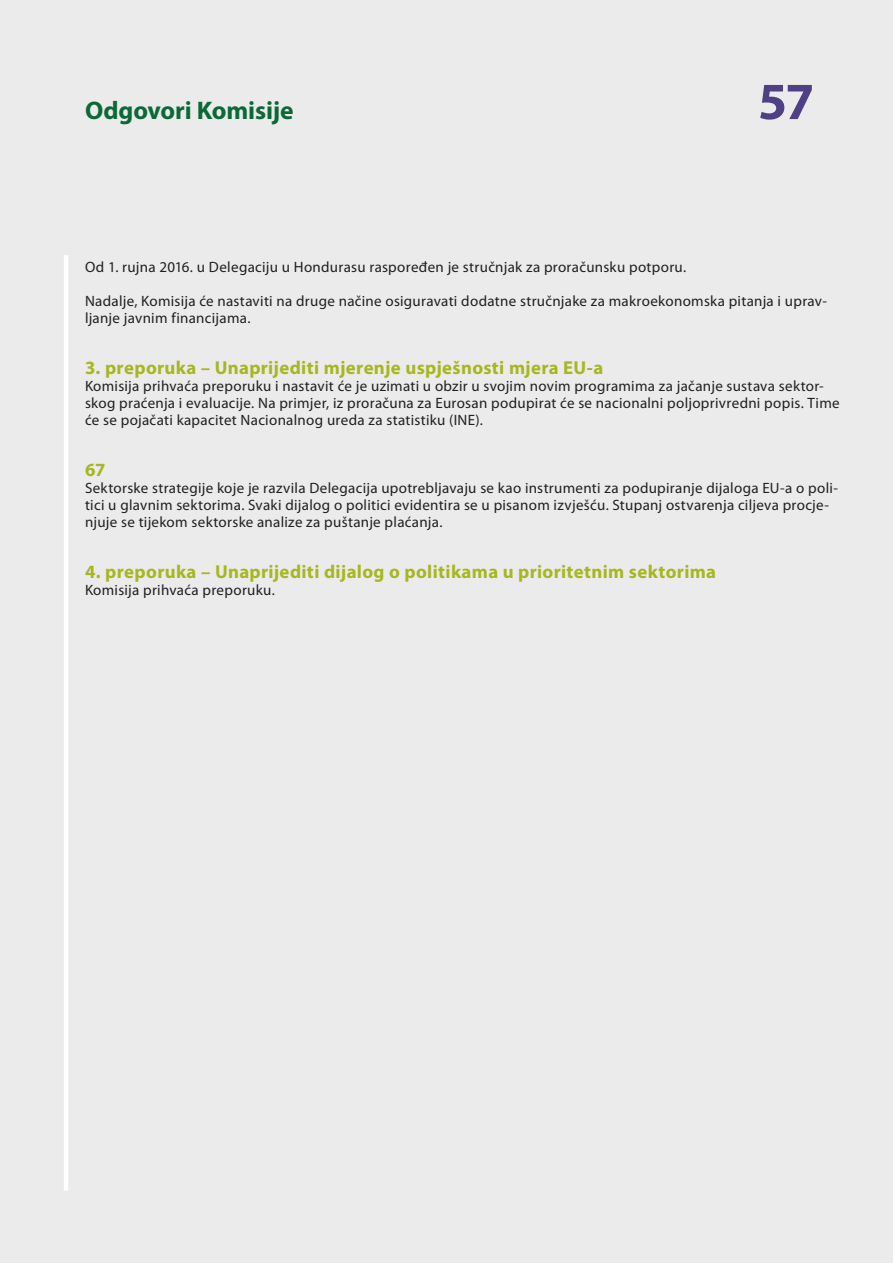
<style>
.page{position:relative;width:893px;height:1263px;background:#ebebeb}
.page>*{position:absolute;margin:0;border:0;box-sizing:border-box;transform-origin:0 0}
.t1{font:700 52.5px "Myriad Pro";color:#4f4085}
.t2{font:700 25.5px "Myriad Pro";letter-spacing:-.005em;color:#0b6938}
.K_03_-_REP_CHIFFRE{font:700 18.75px "Myriad Pro";letter-spacing:.02em;color:#a7b621}
.K_04_-_REP_TEXTE_COU{font:15px/17px "Myriad Pro";letter-spacing:.02em;color:#231f20}
</style>
<div class="page">
<hr style="left:64px;top:255px;width:4px;height:936px;background:#fff">
<h2 class="t2" style="left:85px;top:94px;width:210px">Odgovori Komisije</h2>
<h1 class="t1" style="left:758px;top:67px;width:58px">57</h1>
<p class="K_04_-_REP_TEXTE_COU" style="left:85px;top:259px;width:603px">Od 1. rujna 2016. u Delegaciju u Hondurasu raspoređen je stručnjak za proračunsku potporu.</p>
<p class="K_04_-_REP_TEXTE_COU" style="left:85px;top:293px;width:743px">Nadalje, Komisija će nastaviti na druge načine osiguravati dodatne stručnjake za makroekonomska pitanja i uprav&shy;ljanje javnim financijama.</p>
<p class="K_03_-_REP_CHIFFRE" style="left:85px;top:356px;width:520px">3. preporuka – Unaprijediti mjerenje uspješnosti mjera EU-a</p>
<p class="K_04_-_REP_TEXTE_COU" style="left:85px;top:378px;width:756px">Komisija prihvaća preporuku i nastavit će je uzimati u obzir u svojim novim programima za jačanje sustava sektor&shy;skog praćenja i evaluacije. Na primjer, iz proračuna za Eurosan podupirat će se nacionalni poljoprivredni popis. Time će se pojačati kapacitet Nacionalnog ureda za statistiku (INE).</p>
<p class="K_03_-_REP_CHIFFRE" style="left:85px;top:458px;width:22px">67</p>
<p class="K_04_-_REP_TEXTE_COU" style="left:85px;top:480px;width:755px">Sektorske strategije koje je razvila Delegacija upotrebljavaju se kao instrumenti za podupiranje dijaloga EU-a o poli&shy;tici u glavnim sektorima. Svaki dijalog o politici evidentira se u pisanom izvješću. Stupanj ostvarenja ciljeva procje&shy;njuje se tijekom sektorske analize za puštanje plaćanja.</p>
<p class="K_03_-_REP_CHIFFRE" style="left:85px;top:560px;width:633px">4. preporuka – Unaprijediti dijalog o politikama u prioritetnim sektorima</p>
<p class="K_04_-_REP_TEXTE_COU" style="left:85px;top:582px;width:191px">Komisija prihvaća preporuku.</p>
</div>
